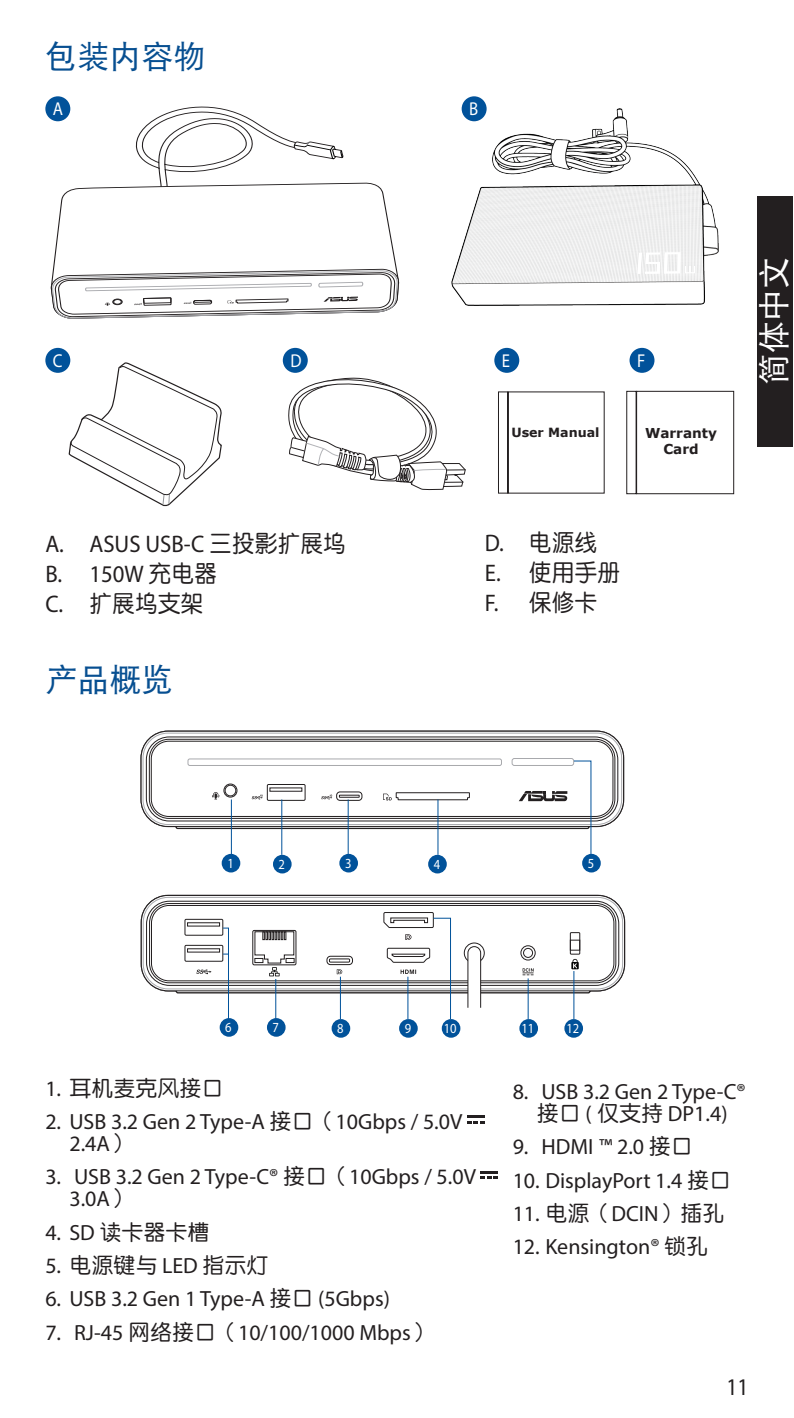
<style>
.page{position:relative;width:794px;height:1418px;background:#fff}
.page>*{position:absolute;margin:0;border:0;box-sizing:border-box;transform-origin:0 0}
.t1{font:32px "DF Hei GB5 Std W5";color:#074f91}
.t2{font:32px "DF Hei GB5 Std W5";color:#fff}
.t3{font:24px/29.6px "Myriad Pro";color:#231f20;scale:.95 1}
.t4{font:24px/29.6px "DF Yuan GB5 Std W5";color:#231f20;scale:.95 1}
.t5{font:24px "Myriad Pro";color:#231f20;scale:.9 1}
.t6{font:22px/22px "Myriad Pro";color:#231f20}
.t7{font:22px "DF Yuan GB5 Std W5";color:#231f20}
.t8{font:18.8px "Myriad Pro";color:#fff;scale:.9 1}
.t9{font:14px "Myriad Pro";color:#fff;scale:.9 1}
.t10{font:700 13.6px/16.4px "Verdana";color:#231f20;text-align:center}
.t11{font:700 12.8px "Verdana";color:#231f20}
.s1{font-family:"DF Yuan GB5 Std W5"}
.s2{font-family:"Myriad Pro"}
</style>
<div class="page">
<div style="left:757px;top:196px;width:35px;height:250px;background:#231f20"></div>
<svg style="left:467px;top:1115px;width:17px;height:8px"></svg>
<svg style="left:480px;top:1171px;width:18px;height:7px"></svg>
<img style="left:452px;top:109px;width:266px;height:196px">
<svg style="left:288px;top:377px;width:178px;height:114px"></svg>
<svg style="left:50px;top:182px;width:347px;height:108px"></svg>
<svg style="left:51px;top:268px;width:349px;height:51px"></svg>
<svg style="left:133px;top:106px;width:211px;height:97px"></svg>
<svg style="left:498px;top:391px;width:107px;height:103px"></svg>
<svg style="left:626px;top:390px;width:108px;height:104px"></svg>
<div style="left:45px;top:96px;width:25px;height:25px;background:#01529a;border-radius:50%"></div>
<svg style="left:140px;top:730px;width:485px;height:99px"></svg>
<div style="left:141px;top:731px;width:482px;height:95px;background:#fff;border-radius:27px"></div>
<div style="left:141px;top:731px;width:483px;height:95px;border:1px solid #231f20;border-radius:27px"></div>
<div style="left:149px;top:739px;width:466px;height:79px;border:1px solid #231f20;border-radius:19px"></div>
<div style="left:151px;top:741px;width:462px;height:75px;border:1px solid #231f20;border-radius:18px"></div>
<div style="left:146px;top:736px;width:472px;height:85px;border:1px solid #231f20;border-radius:23px"></div>
<div style="left:143px;top:732px;width:479px;height:92px;border:1px solid #a8a9ad;border-radius:25px"></div>
<div style="left:188px;top:758px;width:314px;height:7px;border:1px solid #a8a9ad;border-radius:2px"></div>
<div style="left:512px;top:758px;width:62px;height:7px;border:1px solid #a8a9ad;border-radius:2px"></div>
<svg style="left:519px;top:791px;width:48px;height:10px"></svg>
<div style="left:336px;top:791px;width:26px;height:9px;border:1px solid #231f20;border-radius:3px"></div>
<div style="left:339px;top:794px;width:20px;height:3px;border:1px solid #231f20"></div>
<div style="left:267px;top:784px;width:38px;height:16px;border:1px solid #231f20"></div>
<div style="left:224px;top:783px;width:13px;height:14px;border:1px solid #231f20;border-radius:50%"></div>
<div style="left:225px;top:785px;width:11px;height:11px;border:1px solid #231f20;border-radius:50%"></div>
<svg style="left:212px;top:792px;width:7px;height:7px"></svg>
<svg style="left:321px;top:794px;width:11px;height:5px"></svg>
<svg style="left:252px;top:794px;width:11px;height:5px"></svg>
<svg style="left:383px;top:792px;width:87px;height:8px"></svg>
<svg style="left:140px;top:894px;width:486px;height:100px"></svg>
<div style="left:141px;top:895px;width:483px;height:95px;background:#fff;border-radius:27px"></div>
<div style="left:141px;top:895px;width:484px;height:96px;border:1px solid #231f20;border-radius:27px"></div>
<svg style="left:571px;top:958px;width:8px;height:11px"></svg>
<svg style="left:522px;top:968px;width:11px;height:7px"></svg>
<svg style="left:196px;top:969px;width:15px;height:5px"></svg>
<svg style="left:337px;top:969px;width:5px;height:5px"></svg>
<div style="left:149px;top:903px;width:467px;height:80px;border:1px solid #231f20;border-radius:20px"></div>
<div style="left:151px;top:905px;width:463px;height:76px;border:1px solid #231f20;border-radius:18px"></div>
<div style="left:146px;top:900px;width:473px;height:85px;border:1px solid #231f20;border-radius:23px"></div>
<div style="left:143px;top:897px;width:480px;height:92px;border:1px solid #a8a9ad;border-radius:25px"></div>
<div style="left:185px;top:919px;width:38px;height:16px;border:1px solid #231f20"></div>
<div style="left:252px;top:930px;width:44px;height:35px;border:1px solid #231f20"></div>
<div style="left:185px;top:945px;width:38px;height:16px;border:1px solid #231f20"></div>
<svg style="left:254px;top:931px;width:40px;height:45px"></svg>
<div style="left:327px;top:955px;width:26px;height:9px;border:1px solid #231f20;border-radius:4px"></div>
<div style="left:329px;top:958px;width:21px;height:4px;border:1px solid #231f20"></div>
<div style="left:464px;top:942px;width:20px;height:21px;border:1px solid #231f20;border-radius:50%"></div>
<svg style="left:467px;top:946px;width:14px;height:62px"></svg>
<div style="left:520px;top:945px;width:15px;height:15px;border:1px solid #231f20;border-radius:50%"></div>
<div style="left:523px;top:948px;width:10px;height:9px;border:1px solid #231f20;border-radius:50%"></div>
<div style="left:570px;top:932px;width:10px;height:22px;border:1px solid #231f20"></div>
<div style="left:570px;top:939px;width:10px;height:11px;border:1px solid #231f20"></div>
<div style="left:629px;top:348px;width:25px;height:25px;background:#01529a;border-radius:50%"></div>
<div style="left:494px;top:348px;width:25px;height:25px;background:#01529a;border-radius:50%"></div>
<div style="left:283px;top:348px;width:25px;height:25px;background:#01529a;border-radius:50%"></div>
<div style="left:461px;top:96px;width:25px;height:25px;background:#01529a;border-radius:50%"></div>
<hr style="left:231px;top:799px;width:1px;height:55px;background:#01529a">
<hr style="left:281px;top:799px;width:1px;height:55px;background:#01529a">
<hr style="left:347px;top:799px;width:2px;height:55px;background:#01529a">
<hr style="left:437px;top:799px;width:1px;height:55px;background:#01529a">
<hr style="left:275px;top:979px;width:1px;height:40px;background:#01529a">
<hr style="left:340px;top:976px;width:1px;height:43px;background:#01529a">
<hr style="left:527px;top:978px;width:2px;height:41px;background:#01529a">
<hr style="left:573px;top:971px;width:1px;height:48px;background:#01529a">
<svg style="left:383px;top:912px;width:68px;height:108px"></svg>
<svg style="left:573px;top:760px;width:19px;height:93px"></svg>
<div style="left:222px;top:853px;width:18px;height:19px;background:#01529a;border-radius:50%"></div>
<div style="left:273px;top:854px;width:19px;height:19px;background:#01529a;border-radius:50%"></div>
<div style="left:339px;top:853px;width:19px;height:19px;background:#01529a;border-radius:50%"></div>
<div style="left:428px;top:854px;width:19px;height:19px;background:#01529a;border-radius:50%"></div>
<div style="left:582px;top:853px;width:19px;height:19px;background:#01529a;border-radius:50%"></div>
<div style="left:220px;top:1018px;width:18px;height:18px;background:#01529a;border-radius:50%"></div>
<div style="left:267px;top:1018px;width:18px;height:18px;background:#01529a;border-radius:50%"></div>
<div style="left:331px;top:1019px;width:19px;height:18px;background:#01529a;border-radius:50%"></div>
<div style="left:399px;top:1019px;width:19px;height:18px;background:#01529a;border-radius:50%"></div>
<div style="left:442px;top:1019px;width:18px;height:18px;background:#01529a;border-radius:50%"></div>
<div style="left:519px;top:1019px;width:19px;height:18px;background:#01529a;border-radius:50%"></div>
<div style="left:564px;top:1019px;width:19px;height:18px;background:#01529a;border-radius:50%"></div>
<svg style="left:222px;top:927px;width:7px;height:93px"></svg>
<div style="left:45px;top:348px;width:25px;height:25px;background:#01529a;border-radius:50%"></div>
<svg style="left:68px;top:361px;width:154px;height:145px"></svg>
<h1 class="t1" style="left:45px;top:39px;width:161px">包裝內容物</h1>
<p class="t8" style="left:53px;top:97px;width:13px">A</p>
<p class="t8" style="left:469px;top:97px;width:12px">B</p>
<p class="t8" style="left:53px;top:349px;width:12px">C</p>
<p class="t8" style="left:290px;top:349px;width:14px">D</p>
<p class="t8" style="left:502px;top:349px;width:11px">E</p>
<p class="t8" style="left:637px;top:349px;width:11px">F</p>
<p class="t11" style="left:511px;top:424px;width:90px">User Manual</p>
<p class="t10" style="left:645px;top:424px;width:73px">Warranty<br>Card</p>
<p class="t3" style="left:45px;top:529px;width:318px">A. ASUS USB-C <span class="s1">三投影擴展塢<br></span>B. 150W <span class="s1">充電器</span></p>
<p class="t4" style="left:45px;top:588px;width:168px"><span class="s2">C.</span> 擴展塢支架</p>
<h1 class="t1" style="left:45px;top:662px;width:129px">產品概覽</h1>
<p class="t4" style="left:485px;top:527px;width:144px"><span class="s2">D.</span> 電源線<br><span class="s2">E.</span> 使用手冊<br><span class="s2">F.</span> 保修卡</p>
<h1 class="t2" style="left:756px;top:385px;width:129px;rotate:-90deg">簡體中文</h1>
<p class="t9" style="left:227px;top:854px;width:9px">1</p>
<p class="t9" style="left:279px;top:855px;width:9px">2</p>
<p class="t9" style="left:345px;top:854px;width:9px">3</p>
<p class="t9" style="left:434px;top:855px;width:9px">4</p>
<p class="t9" style="left:588px;top:854px;width:9px">5</p>
<p class="t9" style="left:225px;top:1018px;width:9px">6</p>
<p class="t9" style="left:273px;top:1018px;width:9px">7</p>
<p class="t9" style="left:337px;top:1019px;width:9px">8</p>
<p class="t9" style="left:405px;top:1019px;width:9px">9</p>
<p class="t9" style="left:444px;top:1019px;width:16px">10</p>
<p class="t9" style="left:521px;top:1019px;width:16px">11</p>
<p class="t9" style="left:566px;top:1019px;width:16px">12</p>
<p class="t7" style="left:45px;top:1075px;width:180px"><span class="s2">1.</span> 耳機麥克風接口</p>
<p class="t6" style="left:69px;top:1110px;width:394px;text-indent:-24px">2. USB 3.2 Gen 2 Type-A <span class="s1">接口（</span>10Gbps / 5.0V<br>2.4A<span class="s1">）</span></p>
<p class="t6" style="left:69px;top:1165px;width:408px;text-indent:-24px">3. USB 3.2 Gen 2 Type-C® <span class="s1">接口（</span>10Gbps / 5.0V<br>3.0A<span class="s1">）</span></p>
<p class="t7" style="left:45px;top:1219px;width:166px"><span class="s2">4. SD</span> 讀卡器卡槽</p>
<p class="t7" style="left:45px;top:1253px;width:225px"><span class="s2">5.</span> 電源鍵與 <span class="s2">LED</span> 指示燈</p>
<p class="t6" style="left:45px;top:1287px;width:346px">6. USB 3.2 Gen 1 Type-A <span class="s1">接口</span> (5Gbps)</p>
<p class="t6" style="left:45px;top:1320px;width:389px">7. RJ-45 <span class="s1">網絡接口（</span>10/100/1000 Mbps<span class="s1">）</span></p>
<p class="t6" style="left:513px;top:1080px;width:234px;text-align:center">8. USB 3.2 Gen 2 Type-C®<span class="s1">接口</span> ( <span class="s1">僅支持</span> DP1.4)</p>
<p class="t6" style="left:513px;top:1135px;width:182px">9. HDMI ™ 2.0 <span class="s1">接口</span></p>
<p class="t6" style="left:513px;top:1168px;width:220px">10. DisplayPort 1.4 <span class="s1">接口</span></p>
<p class="t6" style="left:513px;top:1202px;width:213px">11. <span class="s1">電源（</span>DCIN<span class="s1">）插孔</span></p>
<p class="t6" style="left:513px;top:1235px;width:197px">12. Kensington® <span class="s1">鎖孔</span></p>
<p class="t5" style="left:726px;top:1372px;width:26px">11</p>
</div>
